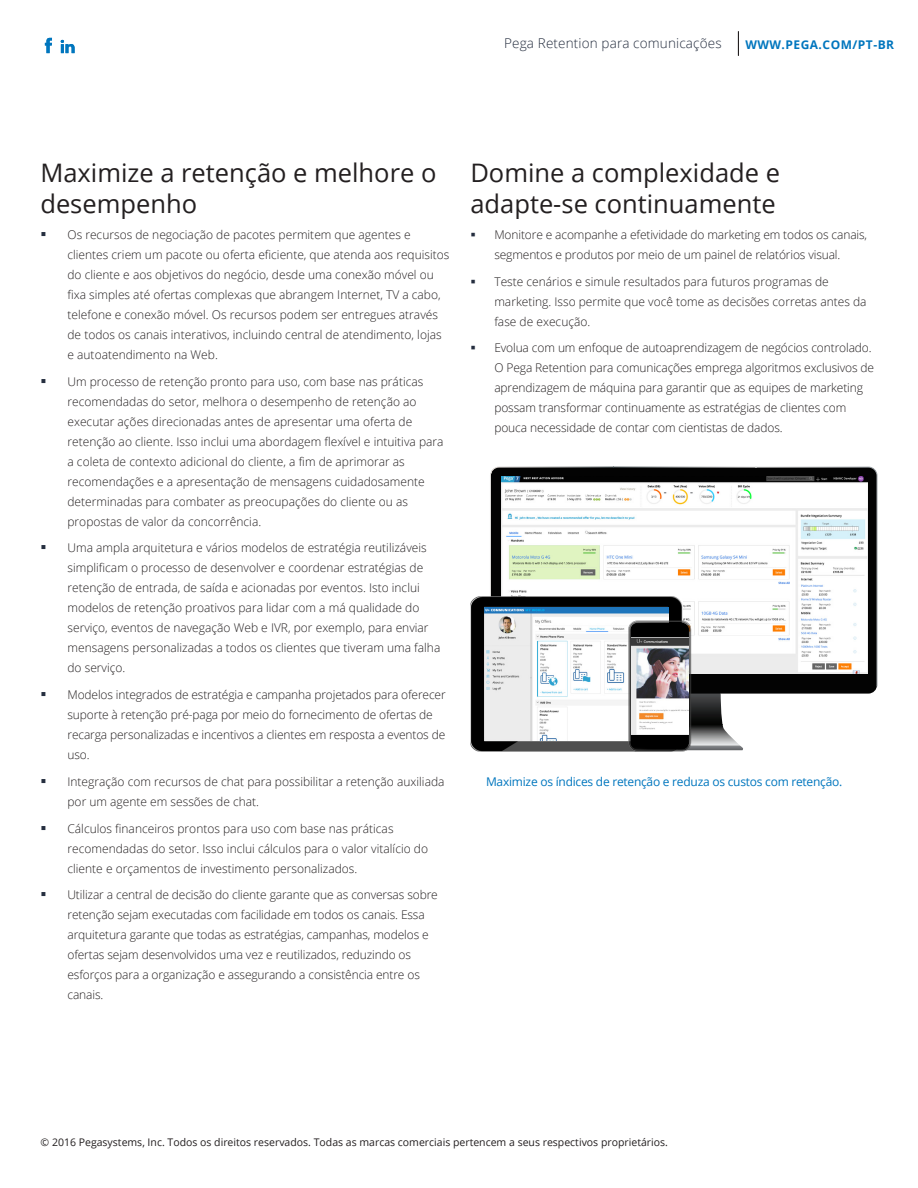
<style>
.page{position:relative;width:918px;height:1188px;background:#fff}
.page>*{position:absolute;margin:0;border:0;box-sizing:border-box;transform-origin:0 0}
.HEADING{font:25.5px/30.8px "Open Sans";color:#231f20}
.t1{font:300 13.5px "Open Sans";letter-spacing:.01em;color:#252e3f}
.t2{font:300 12px/20px "Open Sans";color:#231f20}
.MAIN_BODY{font:12px "Open Sans";letter-spacing:-.02em;color:#0076be}
.t3{font:700 12px "Open Sans";letter-spacing:.04em;color:#0076be}
.t4{font:10.5px "Open Sans";color:#231f20}
.s1{color:#252e3f}
</style>
<div class="page">
<svg style="left:738px;top:31px;width:1px;height:25px"></svg>
<svg style="left:61px;top:40px;width:14px;height:13px"></svg>
<svg style="left:45px;top:38px;width:7px;height:15px"></svg>
<svg style="left:490px;top:467px;width:388px;height:220px;background:#1a1a1a"></svg>
<img style="left:502px;top:476px;width:365px;height:198px">
<img style="left:470px;top:596px;width:213px;height:156px">
<img style="left:485px;top:608px;width:183px;height:132px">
<svg style="left:628px;top:621px;width:115px;height:131px"></svg>
<img style="left:631px;top:638px;width:57px;height:97px">
<p class="t1" style="left:504px;top:34px;width:219px">Pega Retention para comunicações</p>
<p class="t3" style="left:745px;top:36px;width:150px">WWW.PEGA.COM/PT-BR</p>
<p class="HEADING" style="left:40px;top:157px;width:398px">Maximize a retenção e melhore o desempenho</p>
<p class="t2" style="left:68px;top:224px;width:383px;text-indent:-27px"><span class="s1">▪</span> Os recursos de negociação de pacotes permitem que agentes e clientes criem um pacote ou oferta eficiente, que atenda aos requisitos do cliente e aos objetivos do negócio, desde uma conexão móvel ou fixa simples até ofertas complexas que abrangem Internet, TV a cabo, telefone e conexão móvel. Os recursos podem ser entregues através de todos os canais interativos, incluindo central de atendimento, lojas e autoatendimento na Web.</p>
<p class="t2" style="left:68px;top:371px;width:378px;text-indent:-27px"><span class="s1">▪</span> Um processo de retenção pronto para uso, com base nas práticas recomendadas do setor, melhora o desempenho de retenção ao executar ações direcionadas antes de apresentar uma oferta de retenção ao cliente. Isso inclui uma abordagem flexível e intuitiva para a coleta de contexto adicional do cliente, a fim de aprimorar as recomendações e a apresentação de mensagens cuidadosamente determinadas para combater as preocupações do cliente ou as propostas de valor da concorrência.</p>
<p class="t2" style="left:68px;top:538px;width:374px;text-indent:-27px"><span class="s1">▪</span> Uma ampla arquitetura e vários modelos de estratégia reutilizáveis simplificam o processo de desenvolver e coordenar estratégias de retenção de entrada, de saída e acionadas por eventos. Isto inclui modelos de retenção proativos para lidar com a má qualidade do serviço, eventos de navegação Web e IVR, por exemplo, para enviar mensagens personalizadas a todos os clientes que tiveram uma falha do serviço.</p>
<p class="t2" style="left:67px;top:684px;width:380px;text-indent:-27px"><span class="s1">▪</span> Modelos integrados de estratégia e campanha projetados para oferecer suporte à retenção pré-paga por meio do fornecimento de ofertas de recarga personalizadas e incentivos a clientes em resposta a eventos de uso.</p>
<p class="t2" style="left:68px;top:771px;width:379px;text-indent:-27px"><span class="s1">▪</span> Integração com recursos de chat para possibilitar a retenção auxiliada por um agente em sessões de chat.</p>
<p class="t2" style="left:68px;top:818px;width:362px;text-indent:-27px"><span class="s1">▪</span> Cálculos financeiros prontos para uso com base nas práticas recomendadas do setor. Isso inclui cálculos para o valor vitalício do cliente e orçamentos de investimento personalizados.</p>
<p class="t2" style="left:68px;top:885px;width:372px;text-indent:-27px"><span class="s1">▪</span> Utilizar a central de decisão do cliente garante que as conversas sobre retenção sejam executadas com facilidade em todos os canais. Essa arquitetura garante que todas as estratégias, campanhas, modelos e ofertas sejam desenvolvidos uma vez e reutilizados, reduzindo os esforços para a organização e assegurando a consistência entre os canais.</p>
<p class="HEADING" style="left:470px;top:157px;width:311px">Domine a complexidade e adapte-se continuamente</p>
<p class="t2" style="left:470px;top:224px;width:398px;text-align:center"><span class="s1">▪</span> Monitore e acompanhe a efetividade do marketing em todos os canais, segmentos e produtos por meio de um painel de relatórios visual.</p>
<p class="t2" style="left:494px;top:271px;width:374px;text-indent:-24px"><span class="s1">▪</span> Teste cenários e simule resultados para futuros programas de marketing. Isso permite que você tome as decisões corretas antes da fase de execução.</p>
<p class="t2" style="left:494px;top:338px;width:381px;text-indent:-24px"><span class="s1">▪</span> Evolua com um enfoque de autoaprendizagem de negócios controlado.<br>O Pega Retention para comunicações emprega algoritmos exclusivos de aprendizagem de máquina para garantir que as equipes de marketing possam transformar continuamente as estratégias de clientes com pouca necessidade de contar com cientistas de dados.</p>
<p class="MAIN_BODY" style="left:486px;top:774px;width:358px">Maximize os índices de retenção e reduza os custos com retenção.</p>
<p class="t4" style="left:41px;top:1135px;width:629px">© 2016 Pegasystems, Inc. Todos os direitos reservados. Todas as marcas comerciais pertencem a seus respectivos proprietários.</p>
</div>
